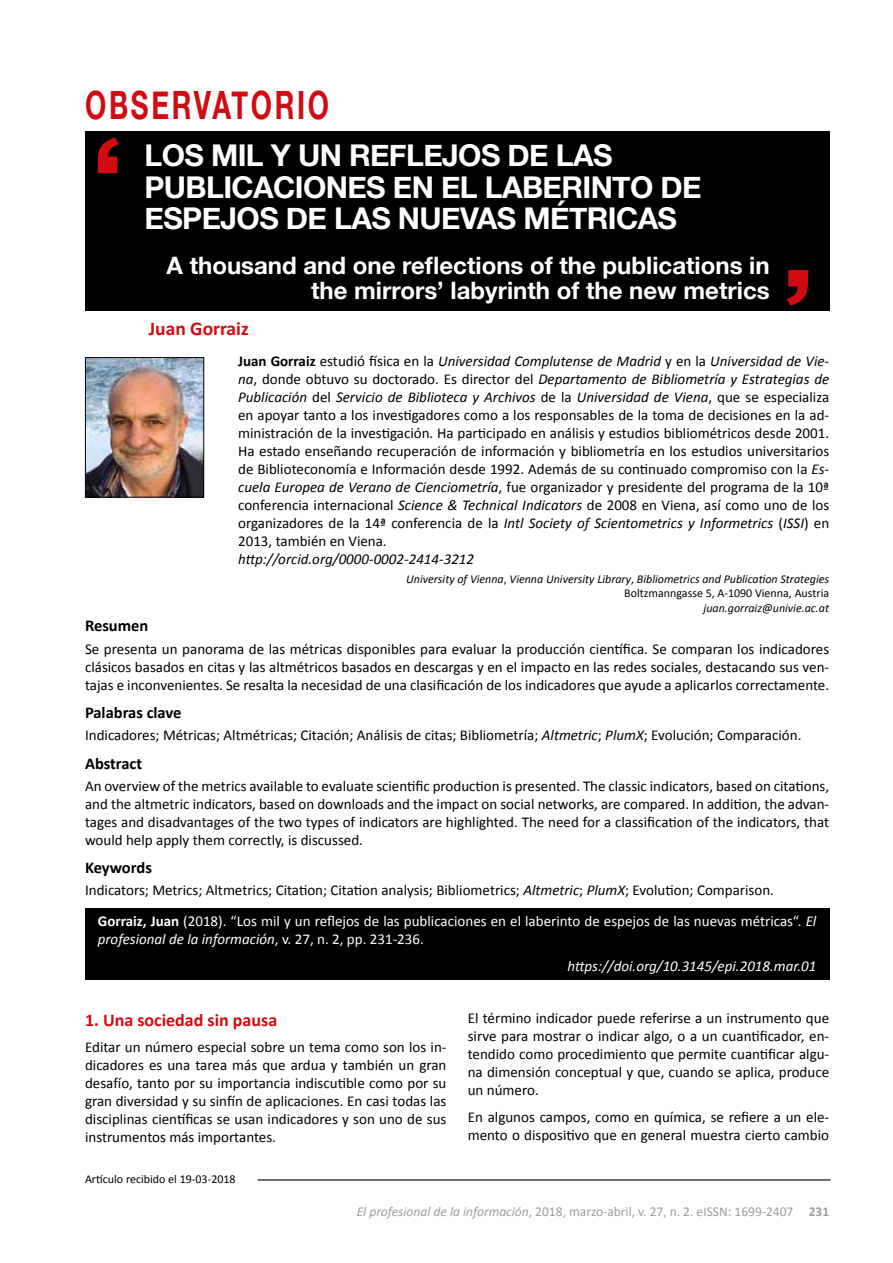
<style>
.page{position:relative;width:893px;height:1263px;background:#fff}
.page>*{position:absolute;margin:0;border:0;box-sizing:border-box;transform-origin:0 0}
.t1{font:700 39px "Helvetica Neue";letter-spacing:.1em;color:#d20a11;scale:.7 1}
.t2{font:700 30px/31.5px "Helvetica Neue";letter-spacing:-.02em;color:#fff}
.t3{font:700 24px/25.5px "Helvetica Neue";color:#fff;text-align:right}
.t4{font:700 19.5px "Calibri";color:#d20a11}
.t5{font:700 18px "Calibri";color:#d20a11}
.t6{font:700 16.5px "Calibri";color:#000}
.t7{font:15px/18px "Calibri";color:#000;text-align:justify}
.t8{font:italic 15px "Calibri";color:#fff}
.t9{font:italic 15px "Calibri";color:#000}
.t10{font:13.5px "Calibri";color:#9d9d9c}
.t11{font:italic 12px/14.4px "Calibri";color:#000;text-align:right}
.t12{font:12px "Calibri";color:#000}
.s1{font-weight:700}
.s2{font-style:italic}
.s3{font-style:normal}
.s4{font-weight:700;color:#fff}
.s5{color:#fff}
.s6{font-style:italic;color:#fff}
</style>
<div class="page">
<div style="left:85px;top:908px;width:744px;height:71px;background:#000"></div>
<div style="left:85px;top:131px;width:744px;height:180px;background:#000"></div>
<svg style="left:787px;top:270px;width:21px;height:36px"></svg>
<svg style="left:98px;top:138px;width:21px;height:35px"></svg>
<img style="left:87px;top:359px;width:115px;height:136px">
<div style="left:85px;top:357px;width:119px;height:140px;border:1px solid #000"></div>
<hr style="left:258px;top:1179px;width:573px;height:1px;background:#000">
<h1 class="t1" style="left:85px;top:74px;width:350px">OBSERVATORIO</h1>
<h2 class="t2" style="left:145px;top:140px;width:558px">LOS MIL Y UN REFLEJOS DE LAS<br>PUBLICACIONES EN EL LABERINTO DE<br>ESPEJOS DE LAS NUEVAS MÉTRICAS</h2>
<h3 class="t3" style="left:167px;top:253px;width:605px">A thousand and one reflections of the publications in the mirrors’ labyrinth of the new metrics</h3>
<h3 class="t4" style="left:149px;top:316px;width:101px">Juan Gorraiz</h3>
<p class="t7" style="left:238px;top:352px;width:593px"><span class="s1">Juan Gorraiz</span> estudió física en la <span class="s2">Universidad Complutense de Madrid</span> y en la <span class="s2">Universidad de Vie&shy;na</span>, donde obtuvo su doctorado. Es director del <span class="s2">Departamento de Bibliometría y Estrategias de Publicación</span> del <span class="s2">Servicio de Biblioteca y Archivos</span> de la <span class="s2">Universidad de Viena</span>, que se especializa en apoyar tanto a los investigadores como a los responsables de la toma de decisiones en la ad&shy;ministración de la investigación. Ha participado en análisis y estudios bibliométricos desde 2001.<br>Ha estado enseñando recuperación de información y bibliometría en los estudios universitarios de Biblioteconomía e Información desde 1992. Además de su continuado compromiso con la <span class="s2">Es&shy;cuela Europea de Verano de Cienciometría</span>, fue organizador y presidente del programa de la 10ª conferencia internacional <span class="s2">Science &amp; Technical Indicators</span> de 2008 en Viena, así como uno de los organizadores de la 14ª conferencia de la <span class="s2">Intl Society of Scientometrics y Informetrics</span> (<span class="s2">ISSI</span>) en 2013, también en Viena.</p>
<p class="t9" style="left:238px;top:549px;width:237px">http://orcid.org/0000-0002-2414-3212</p>
<p class="t11" style="left:406px;top:571px;width:425px">University of Vienna<span class="s3">,</span> Vienna University Library<span class="s3">,</span> Bibliometrics and Publication Strategies<br><span class="s3">Boltzmanngasse 5, A-1090 Vienna, Austria</span></p>
<p class="t11" style="left:703px;top:600px;width:127px">juan.gorraiz@univie.ac.at</p>
<p class="t6" style="left:85px;top:615px;width:65px">Resumen</p>
<p class="t7" style="left:85px;top:640px;width:746px">Se presenta un panorama de las métricas disponibles para evaluar la producción científica. Se comparan los indicadores clásicos basados en citas y las altmétricos basados en descargas y en el impacto en las redes sociales, destacando sus ven&shy;tajas e inconvenientes. Se resalta la necesidad de una clasificación de los indicadores que ayude a aplicarlos correctamente.</p>
<p class="t6" style="left:85px;top:702px;width:98px">Palabras clave</p>
<p class="t7" style="left:85px;top:726px;width:718px">Indicadores; Métricas; Altmétricas; Citación; Análisis de citas; Bibliometría; <span class="s2">Altmetric</span>; <span class="s2">PlumX</span>; Evolución; Comparación.</p>
<p class="t6" style="left:85px;top:752px;width:59px">Abstract</p>
<p class="t7" style="left:85px;top:777px;width:746px">An overview of the metrics available to evaluate scientific production is presented. The classic indicators, based on citations, and the altmetric indicators, based on downloads and the impact on social networks, are compared. In addition, the advan&shy;tages and disadvantages of the two types of indicators are highlighted. The need for a classification of the indicators, that would help apply them correctly, is discussed.</p>
<p class="t6" style="left:85px;top:857px;width:68px">Keywords</p>
<p class="t7" style="left:98px;top:875px;width:720px;line-height:30.8px;text-indent:-13px">Indicators; Metrics; Altmetrics; Citation; Citation analysis; Bibliometrics; <span class="s2">Altmetric</span>; <span class="s2">PlumX</span>; Evolution; Comparison.<br><span class="s4">Gorraiz, Juan</span> <span class="s5">(2018). “Los mil y un reflejos de las publicaciones en el laberinto de espejos de las nuevas métricas“.</span> <span class="s6">El</span></p>
<p class="t8" style="left:98px;top:929px;width:328px">profesional de la información<span class="s3">, v. 27, n. 2, pp. 231-236.</span></p>
<p class="t8" style="left:567px;top:955px;width:250px">https://doi.org/10.3145/epi.2018.mar.01</p>
<p class="t5" style="left:85px;top:1008px;width:194px">1. Una sociedad sin pausa</p>
<p class="t7" style="left:85px;top:1038px;width:363px">Editar un número especial sobre un tema como son los in&shy;dicadores es una tarea más que ardua y también un gran desafío, tanto por su importancia indiscutible como por su gran diversidad y su sinfín de aplicaciones. En casi todas las disciplinas científicas se usan indicadores y son uno de sus instrumentos más importantes.</p>
<p class="t12" style="left:85px;top:1171px;width:152px">Artículo recibido el 19-03-2018</p>
<p class="t7" style="left:468px;top:1009px;width:363px">El término indicador puede referirse a un instrumento que sirve para mostrar o indicar algo, o a un cuantificador, en&shy;tendido como procedimiento que permite cuantificar algu&shy;na dimensión conceptual y que, cuando se aplica, produce un número.</p>
<p class="t7" style="left:468px;top:1108px;width:363px">En algunos campos, como en química, se refiere a un ele&shy;mento o dispositivo que en general muestra cierto cambio</p>
<p class="t10" style="left:357px;top:1203px;width:474px"><span class="s2">El profesional de la información</span>, 2018, marzo-abril, v. 27, n. 2. eISSN: 1699-2407 <span class="s1">231</span></p>
</div>
